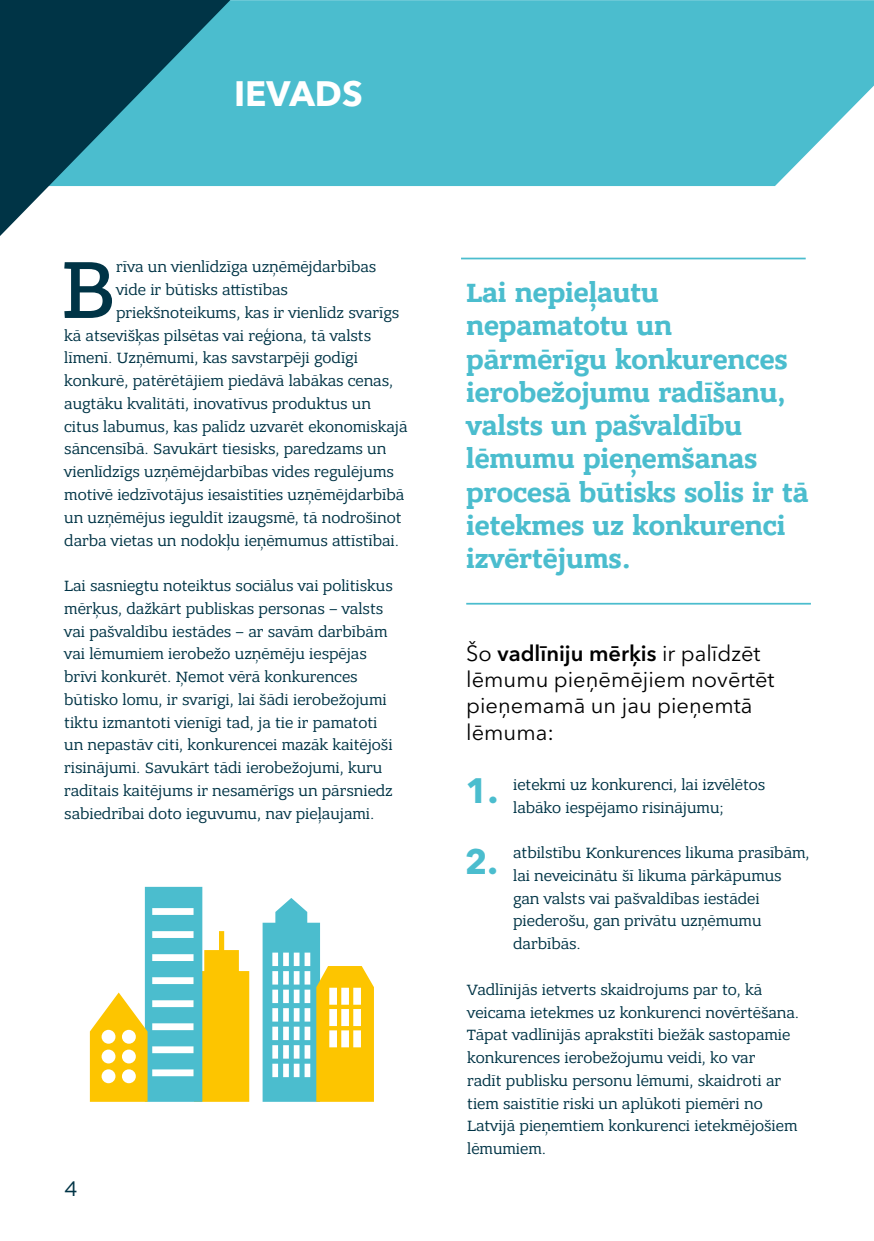
<style>
.page{position:relative;width:874px;height:1241px;background:#fff}
.page>*{position:absolute;margin:0;border:0;box-sizing:border-box;transform-origin:0 0}
.t1{font:500 85.75px "Bandera Pro";color:#003446}
.t2{font:700 35px "Avenir Next LT Pro";color:#fff}
.t3{font:700 35px/70.4px "Avenir Next LT Pro";color:#4bbdce}
.t4{font:700 28px/33.2px "Bandera Pro";color:#4bbdce}
.t5{font:21.88px/26.2px "Avenir Next LT Pro";color:#000}
.t6{font:21px "Novecentowide";color:#003446}
.t7{font:15.75px/22.8px "Bandera Pro";color:#003446}
.s1{font-weight:600}
</style>
<div class="page">
<div style="left:230px;top:0;width:643px;height:186px;background:#4bbdce"></div>
<svg style="left:0;top:0;width:230px;height:236px"></svg>
<hr style="left:466px;top:602px;width:344px;height:2px;background:#4bbdce">
<hr style="left:461px;top:257px;width:344px;height:2px;background:#4bbdce">
<svg style="left:262px;top:898px;width:112px;height:203px"></svg>
<svg style="left:90px;top:886px;width:159px;height:215px"></svg>
<h2 class="t2" style="left:234px;top:72px;width:130px">IEVADS</h2>
<h1 class="t1" style="left:61px;top:237px;width:56px">B</h1>
<p class="t7" style="left:116px;top:256px;width:261px">rīva un vienlīdzīga uzņēmējdarbības</p>
<p class="t7" style="left:116px;top:279px;width:173px">vide ir būtisks attīstības</p>
<p class="t7" style="left:116px;top:301px;width:284px">priekšnoteikums, kas ir vienlīdz svarīgs</p>
<p class="t7" style="left:64px;top:324px;width:308px">kā atsevišķas pilsētas vai reģiona, tā valsts</p>
<p class="t7" style="left:64px;top:347px;width:295px">līmenī. Uzņēmumi, kas savstarpēji godīgi</p>
<p class="t7" style="left:64px;top:369px;width:330px">konkurē, patērētājiem piedāvā labākas cenas,</p>
<p class="t7" style="left:64px;top:392px;width:308px">augtāku kvalitāti, inovatīvus produktus un</p>
<p class="t7" style="left:64px;top:415px;width:344px">citus labumus, kas palīdz uzvarēt ekonomiskajā</p>
<p class="t7" style="left:64px;top:438px;width:323px">sāncensībā. Savukārt tiesisks, paredzams un</p>
<p class="t7" style="left:64px;top:460px;width:331px">vienlīdzīgs uzņēmējdarbības vides regulējums</p>
<p class="t7" style="left:64px;top:483px;width:341px">motivē iedzīvotājus iesaistīties uzņēmējdarbībā</p>
<p class="t7" style="left:64px;top:506px;width:338px">un uzņēmējus ieguldīt izaugsmē, tā nodrošinot</p>
<p class="t7" style="left:64px;top:529px;width:336px">darba vietas un nodokļu ieņēmumus attīstībai.</p>
<p class="t7" style="left:64px;top:574px;width:330px">Lai sasniegtu noteiktus sociālus vai politiskus mērķus, dažkārt publiskas personas – valsts vai pašvaldību iestādes – ar savām darbībām vai lēmumiem ierobežo uzņēmēju iespējas brīvi konkurēt. Ņemot vērā konkurences būtisko lomu, ir svarīgi, lai šādi ierobežojumi tiktu izmantoti vienīgi tad, ja tie ir pamatoti un nepastāv citi, konkurencei mazāk kaitējoši risinājumi. Savukārt tādi ierobežojumi, kuru radītais kaitējums ir nesamērīgs un pārsniedz sabiedrībai doto ieguvumu, nav pieļaujami.</p>
<h3 class="t6" style="left:64px;top:1175px;width:15px">4</h3>
<h3 class="t4" style="left:466px;top:277px;width:344px">Lai nepieļautu nepamatotu un pārmērīgu konkurences ierobežojumu radīšanu, valsts un pašvaldību lēmumu pieņemšanas procesā būtisks solis ir tā ietekmes uz konkurenci izvērtējums.</h3>
<h3 class="t5" style="left:466px;top:640px;width:309px">Šo <span class="s1">vadlīniju mērķis</span> ir palīdzēt lēmumu pieņēmējiem novērtēt pieņemamā un jau pieņemtā lēmuma:</h3>
<h2 class="t3" style="left:464px;top:755px;width:35px">1.<br>2.</h2>
<p class="t7" style="left:513px;top:773px;width:253px">ietekmi uz konkurenci, lai izvēlētos labāko iespējamo risinājumu;</p>
<p class="t7" style="left:513px;top:841px;width:298px">atbilstību Konkurences likuma prasībām, lai neveicinātu šī likuma pārkāpumus gan valsts vai pašvaldības iestādei piederošu, gan privātu uzņēmumu darbībās.</p>
<p class="t7" style="left:467px;top:978px;width:333px">Vadlīnijās ietverts skaidrojums par to, kā veicama ietekmes uz konkurenci novērtēšana.<br>Tāpat vadlīnijās aprakstīti biežāk sastopamie konkurences ierobežojumu veidi, ko var<br>radīt publisku personu lēmumi, skaidroti ar tiem saistītie riski un aplūkoti piemēri no Latvijā pieņemtiem konkurenci ietekmējošiem lēmumiem.</p>
</div>
